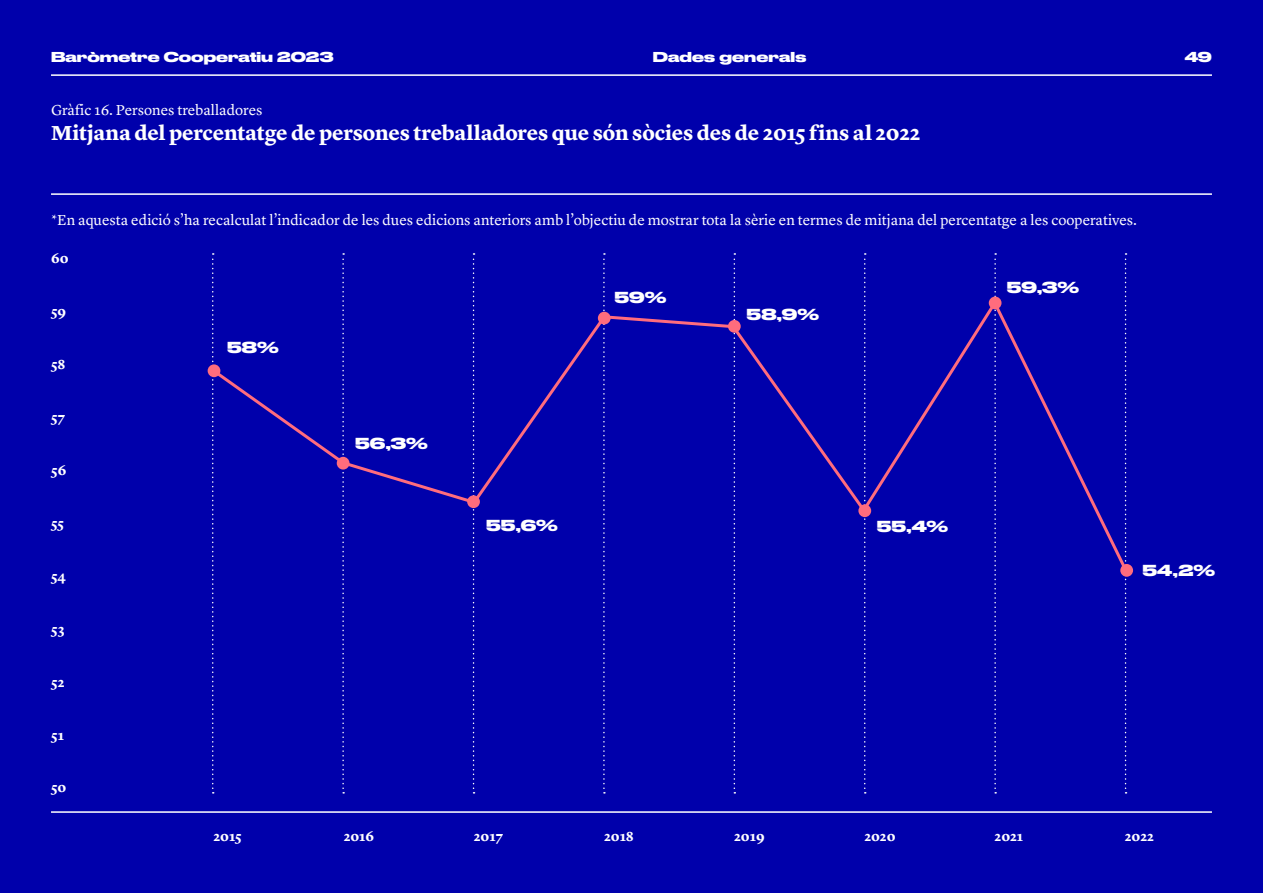
<style>
.page{position:relative;width:1263px;height:893px;background:#0000ab}
.page>*{position:absolute;margin:0;border:0;box-sizing:border-box;transform-origin:0 0}
.sub-subtítol_blanc{font:700 21px "Lyon Text";letter-spacing:-.01em;color:#fff}
.nota_de_peu{font:15px "Lyon Text";color:#fff}
.Xifres{font:700 15px "Druk Wide";letter-spacing:.01em;color:#fff}
.subtítol_blanc__nive{font:15px "Lyon Text";color:#fff}
.eixos_gràfica{font:700 13.5px "Lyon Text";color:#fff}
.títol_apartat_blanc{font:700 13.5px "Druk Wide";color:#fff}
</style>
<div class="page">
<hr style="left:51px;top:74px;width:1161px;height:2px;background:#fff">
<hr style="left:51px;top:193px;width:1161px;height:2px;background:#fff">
<hr style="left:51px;top:811px;width:1161px;height:2px;background:#fff">
<svg style="left:212px;top:253px;width:2px;height:540px"></svg>
<svg style="left:342px;top:253px;width:2px;height:540px"></svg>
<svg style="left:473px;top:253px;width:1px;height:540px"></svg>
<svg style="left:603px;top:253px;width:2px;height:540px"></svg>
<svg style="left:734px;top:253px;width:1px;height:540px"></svg>
<svg style="left:864px;top:253px;width:2px;height:540px"></svg>
<svg style="left:994px;top:253px;width:2px;height:540px"></svg>
<svg style="left:1125px;top:253px;width:1px;height:540px"></svg>
<svg style="left:1120px;top:564px;width:13px;height:13px"></svg>
<svg style="left:209px;top:297px;width:920px;height:277px"></svg>
<p class="títol_apartat_blanc" style="left:51px;top:46px;width:284px">Baròmetre Cooperatiu 2023</p>
<p class="títol_apartat_blanc" style="left:1185px;top:46px;width:29px">49</p>
<p class="títol_apartat_blanc" style="left:653px;top:46px;width:155px">Dades generals</p>
<p class="subtítol_blanc__nive" style="left:51px;top:98px;width:213px">Gràfic 16. Persones treballadores</p>
<p class="sub-subtítol_blanc" style="left:51px;top:116px;width:871px">Mitjana del percentatge de persones treballadores que són sòcies des de 2015 fins al 2022</p>
<p class="nota_de_peu" style="left:51px;top:209px;width:1087px">*En aquesta edició s’ha recalculat l’indicador de les dues edicions anteriors amb l’objectiu de mostrar tota la sèrie en termes de mitjana del percentatge a les cooperatives.</p>
<p class="eixos_gràfica" style="left:51px;top:248px;width:19px">60</p>
<p class="eixos_gràfica" style="left:51px;top:301px;width:17px">59</p>
<p class="eixos_gràfica" style="left:51px;top:354px;width:16px">58</p>
<p class="eixos_gràfica" style="left:51px;top:407px;width:16px">57</p>
<p class="eixos_gràfica" style="left:51px;top:460px;width:17px">56</p>
<p class="eixos_gràfica" style="left:51px;top:513px;width:15px">55</p>
<p class="eixos_gràfica" style="left:51px;top:566px;width:16px">54</p>
<p class="eixos_gràfica" style="left:51px;top:619px;width:15px">53</p>
<p class="eixos_gràfica" style="left:51px;top:672px;width:15px">52</p>
<p class="eixos_gràfica" style="left:51px;top:724px;width:14px">51</p>
<p class="eixos_gràfica" style="left:51px;top:777px;width:17px">50</p>
<p class="Xifres" style="left:227px;top:335px;width:53px">58%</p>
<p class="Xifres" style="left:355px;top:431px;width:74px">56,3%</p>
<p class="Xifres" style="left:615px;top:285px;width:53px">59%</p>
<p class="Xifres" style="left:486px;top:513px;width:73px">55,6%</p>
<p class="Xifres" style="left:746px;top:302px;width:74px">58,9%</p>
<p class="Xifres" style="left:1007px;top:275px;width:74px">59,3%</p>
<p class="Xifres" style="left:877px;top:514px;width:73px">55,4%</p>
<p class="Xifres" style="left:1142px;top:558px;width:74px">54,2%</p>
<p class="eixos_gràfica" style="left:213px;top:826px;width:30px">2015</p>
<p class="eixos_gràfica" style="left:344px;top:826px;width:32px">2016</p>
<p class="eixos_gràfica" style="left:474px;top:826px;width:31px">2017</p>
<p class="eixos_gràfica" style="left:604px;top:826px;width:31px">2018</p>
<p class="eixos_gràfica" style="left:734px;top:826px;width:32px">2019</p>
<p class="eixos_gràfica" style="left:864px;top:826px;width:33px">2020</p>
<p class="eixos_gràfica" style="left:994px;top:826px;width:30px">2021</p>
<p class="eixos_gràfica" style="left:1125px;top:826px;width:31px">2022</p>
</div>
